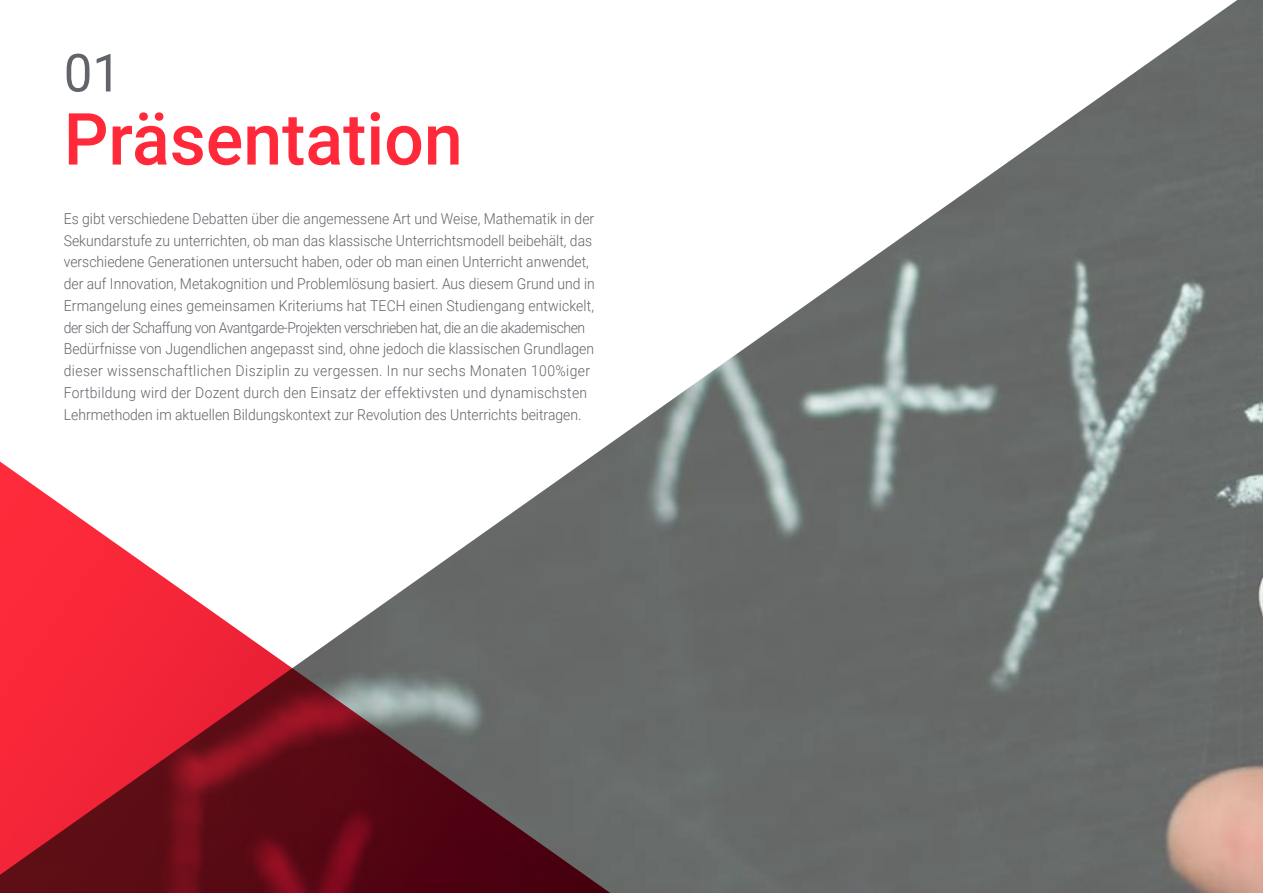
<style>
.page{position:relative;width:1263px;height:893px;background:#fff}
.page>*{position:absolute;margin:0;border:0;box-sizing:border-box;transform-origin:0 0}
.t1{font:500 72px "Roboto";color:#ff293a}
.t2{font:52.5px "Roboto";color:#61646a}
.t3{font:300 15px/21.8px "Roboto";color:#61646a;scale:.93 1}
</style>
<div class="page">
<img style="left:606px;top:0;width:657px;height:893px">
<svg style="left:0;top:446px;width:640px;height:447px"></svg>
<h2 class="t2" style="left:64px;top:36px;width:59px">01</h2>
<h1 class="t1" style="left:64px;top:89px;width:400px">Präsentation</h1>
<p class="t3" style="left:64px;top:207px;width:572px">Es gibt verschiedene Debatten über die angemessene Art und Weise, Mathematik in der Sekundarstufe zu unterrichten, ob man das klassische Unterrichtsmodell beibehält, das verschiedene Generationen untersucht haben, oder ob man einen Unterricht anwendet, der auf Innovation, Metakognition und Problemlösung basiert. Aus diesem Grund und in Ermangelung eines gemeinsamen Kriteriums hat TECH einen Studiengang entwickelt, der sich der Schaffung von Avantgarde-Projekten verschrieben hat, die an die akademischen Bedürfnisse von Jugendlichen angepasst sind, ohne jedoch die klassischen Grundlagen dieser wissenschaftlichen Disziplin zu vergessen. In nur sechs Monaten 100%iger Fortbildung wird der Dozent durch den Einsatz der effektivsten und dynamischsten Lehrmethoden im aktuellen Bildungskontext zur Revolution des Unterrichts beitragen.</p>
</div>
